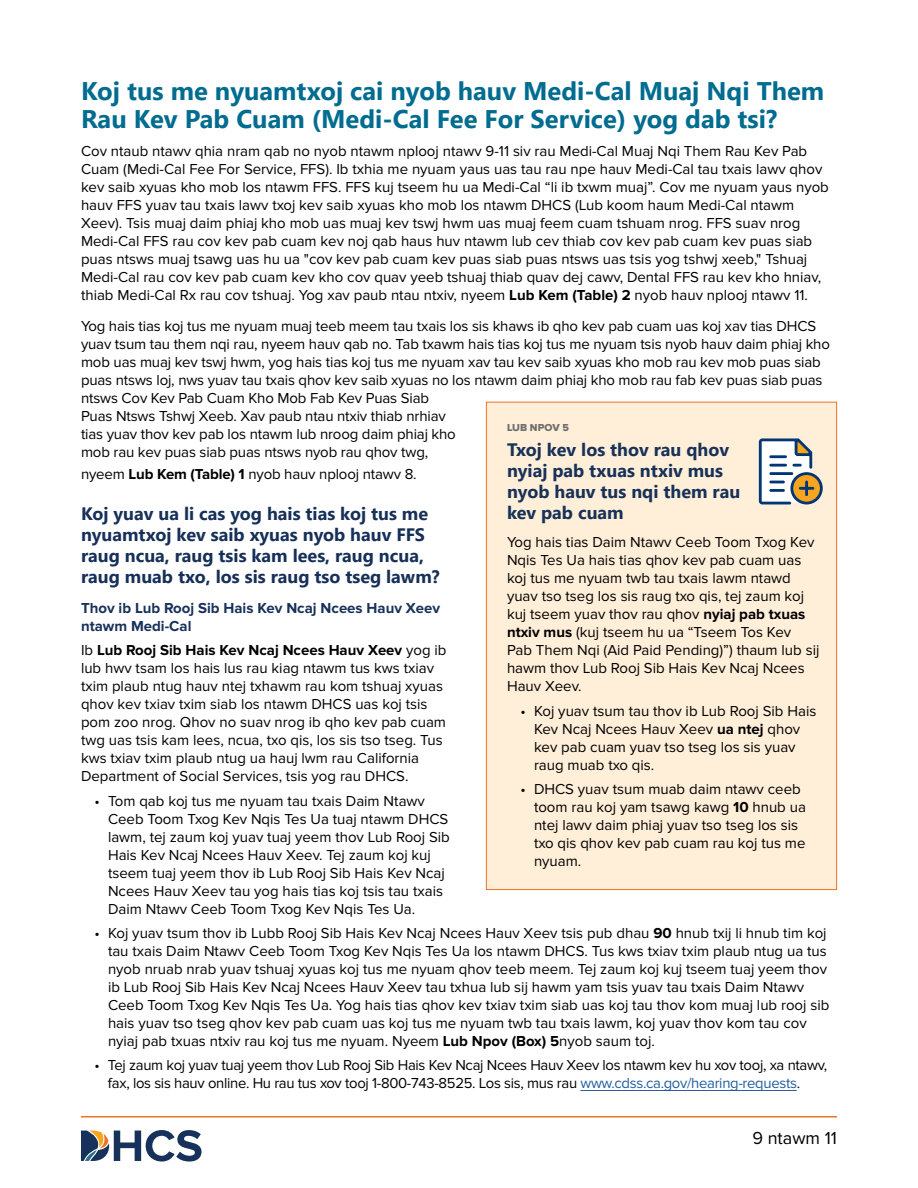
<style>
.page{position:relative;width:918px;height:1188px;background:#fff}
.page>*{position:absolute;margin:0;border:0;box-sizing:border-box;transform-origin:0 0}
.t1{font:700 25.5px/28.5px "Segoe UI";color:#006c90}
.t2{font:700 18px/21px "Segoe UI";color:#173059}
.t3{font:700 18px/21px "Segoe UI";color:#173159}
.t4{font:18px "Proxima Nova";color:#000}
.t5{font:15px/18px "Proxima Nova";color:#000}
.t6{font:15px/18px "Proxima Nova";letter-spacing:-.02em;color:#000}
.t7{font:700 15px/18px "Proxima Nova";color:#173159}
.t8{font:10.5px "Proxima Nova Extrabld";color:#6e6e6e}
.s1{font-weight:700}
.s2{color:#215e9e}
</style>
<div class="page">
<hr style="left:81px;top:1116px;width:756px;height:2px;background:#ec7424">
<svg style="left:81px;top:1130px;width:121px;height:32px"></svg>
<div style="left:486px;top:402px;width:351px;height:488px;background:#ffeed8"></div>
<hr style="left:580px;top:1090px;width:217px;height:1px;background:#215e9e">
<svg style="left:759px;top:438px;width:64px;height:66px;background:#babbb7"></svg>
<h2 class="t1" style="left:81px;top:74px;width:745px">Koj tus me nyuamtxoj cai nyob hauv Medi-Cal Muaj Nqi Them<br>Rau Kev Pab Cuam (Medi-Cal Fee For Service) yog dab tsi?</h2>
<p class="t5" style="left:81px;top:142px;width:749px">Cov ntaub ntawv qhia nram qab no nyob ntawm nplooj ntawv 9-11 siv rau Medi-Cal Muaj Nqi Them Rau Kev Pab Cuam (Medi-Cal Fee For Service, FFS). Ib txhia me nyuam yaus uas tau rau npe hauv Medi-Cal tau txais lawv qhov kev saib xyuas kho mob los ntawm FFS. FFS kuj tseem hu ua Medi-Cal “li ib txwm muaj”. Cov me nyuam yaus nyob hauv FFS yuav tau txais lawv txoj kev saib xyuas kho mob los ntawm DHCS (Lub koom haum Medi-Cal ntawm Xeev). Tsis muaj daim phiaj kho mob uas muaj kev tswj hwm uas muaj feem cuam tshuam nrog. FFS suav nrog Medi-Cal FFS rau cov kev pab cuam kev noj qab haus huv ntawm lub cev thiab cov kev pab cuam kev puas siab puas ntsws muaj tsawg uas hu ua "cov kev pab cuam kev puas siab puas ntsws uas tsis yog tshwj xeeb," Tshuaj Medi-Cal rau cov kev pab cuam kev kho cov quav yeeb tshuaj thiab quav dej cawv, Dental FFS rau kev kho hniav, thiab Medi-Cal Rx rau cov tshuaj. Yog xav paub ntau ntxiv, nyeem <span class="s1">Lub Kem (Table) 2</span> nyob hauv nplooj ntawv 11.</p>
<p class="t5" style="left:81px;top:317px;width:750px">Yog hais tias koj tus me nyuam muaj teeb meem tau txais los sis khaws ib qho kev pab cuam uas koj xav tias DHCS yuav tsum tau them nqi rau, nyeem hauv qab no. Tab txawm hais tias koj tus me nyuam tsis nyob hauv daim phiaj kho mob uas muaj kev tswj hwm, yog hais tias koj tus me nyuam xav tau kev saib xyuas kho mob rau kev mob puas siab puas ntsws loj, nws yuav tau txais qhov kev saib xyuas no los ntawm daim phiaj kho mob rau fab kev puas siab puas ntsws Cov Kev Pab Cuam Kho Mob Fab Kev Puas Siab<br>Puas Ntsws Tshwj Xeeb. Xav paub ntau ntxiv thiab nrhiav<br>tias yuav thov kev pab los ntawm lub nroog daim phiaj kho<br>mob rau kev puas siab puas ntsws nyob rau qhov twg,</p>
<p class="t5" style="left:81px;top:465px;width:337px">nyeem <span class="s1">Lub Kem (Table) 1</span> nyob hauv nplooj ntawv 8.</p>
<h3 class="t2" style="left:81px;top:501px;width:360px">Koj yuav ua li cas yog hais tias koj tus me nyuamtxoj kev saib xyuas nyob hauv FFS raug ncua, raug tsis kam lees, raug ncua, raug muab txo, los sis raug tso tseg lawm?</h3>
<h4 class="t7" style="left:81px;top:599px;width:361px">Thov ib Lub Rooj Sib Hais Kev Ncaj Ncees Hauv Xeev ntawm Medi-Cal</h4>
<p class="t5" style="left:81px;top:641px;width:367px">Ib <span class="s1">Lub Rooj Sib Hais Kev Ncaj Ncees Hauv Xeev</span> yog ib lub hwv tsam los hais lus rau kiag ntawm tus kws txiav txim plaub ntug hauv ntej txhawm rau kom tshuaj xyuas qhov kev txiav txim siab los ntawm DHCS uas koj tsis pom zoo nrog. Qhov no suav nrog ib qho kev pab cuam twg uas tsis kam lees, ncua, txo qis, los sis tso tseg. Tus kws txiav txim plaub ntug ua hauj lwm rau California Department of Social Services, tsis yog rau DHCS.</p>
<p class="t5" style="left:108px;top:792px;width:343px;text-indent:-14px">• Tom qab koj tus me nyuam tau txais Daim Ntawv Ceeb Toom Txog Kev Nqis Tes Ua tuaj ntawm DHCS lawm, tej zaum koj yuav tuaj yeem thov Lub Rooj Sib Hais Kev Ncaj Ncees Hauv Xeev. Tej zaum koj kuj tseem tuaj yeem thov ib Lub Rooj Sib Hais Kev Ncaj Ncees Hauv Xeev tau yog hais tias koj tsis tau txais Daim Ntawv Ceeb Toom Txog Kev Nqis Tes Ua.</p>
<p class="t8" style="left:507px;top:423px;width:63px">LUB NPOV 5</p>
<h3 class="t3" style="left:507px;top:438px;width:235px">Txoj kev los thov rau qhov nyiaj pab txuas ntxiv mus nyob hauv tus nqi them rau kev pab cuam</h3>
<p class="t5" style="left:507px;top:533px;width:314px">Yog hais tias Daim Ntawv Ceeb Toom Txog Kev Nqis Tes Ua hais tias qhov kev pab cuam uas koj tus me nyuam twb tau txais lawm ntawd yuav tso tseg los sis raug txo qis, tej zaum koj kuj tseem yuav thov rau qhov <span class="s1">nyiaj pab txuas ntxiv mus</span> (kuj tseem hu ua “Tseem Tos Kev Pab Them Nqi (Aid Paid Pending)”) thaum lub sij hawm thov Lub Rooj Sib Hais Kev Ncaj Ncees Hauv Xeev.</p>
<p class="t5" style="left:534px;top:702px;width:284px;text-indent:-14px">• Koj yuav tsum tau thov ib Lub Rooj Sib Hais<br>Kev Ncaj Ncees Hauv Xeev <span class="s1">ua ntej</span> qhov kev pab cuam yuav tso tseg los sis yuav raug muab txo qis.</p>
<p class="t5" style="left:534px;top:780px;width:273px;text-indent:-14px">• DHCS yuav tsum muab daim ntawv ceeb toom rau koj yam tsawg kawg <span class="s1">10</span> hnub ua ntej lawv daim phiaj yuav tso tseg los sis txo qis qhov kev pab cuam rau koj tus me nyuam.</p>
<p class="t5" style="left:108px;top:924px;width:723px;text-indent:-14px">• Koj yuav tsum thov ib Lubb Rooj Sib Hais Kev Ncaj Ncees Hauv Xeev tsis pub dhau <span class="s1">90</span> hnub txij li hnub tim koj tau txais Daim Ntawv Ceeb Toom Txog Kev Nqis Tes Ua los ntawm DHCS. Tus kws txiav txim plaub ntug ua tus nyob nruab nrab yuav tshuaj xyuas koj tus me nyuam qhov teeb meem. Tej zaum koj kuj tseem tuaj yeem thov ib Lub Rooj Sib Hais Kev Ncaj Ncees Hauv Xeev tau txhua lub sij hawm yam tsis yuav tau txais Daim Ntawv Ceeb Toom Txog Kev Nqis Tes Ua. Yog hais tias qhov kev txiav txim siab uas koj tau thov kom muaj lub rooj sib hais yuav tso tseg qhov kev pab cuam uas koj tus me nyuam twb tau txais lawm, koj yuav thov kom tau cov nyiaj pab txuas ntxiv rau koj tus me nyuam. Nyeem <span class="s1">Lub Npov (Box) 5</span>nyob saum toj.</p>
<p class="t6" style="left:108px;top:1057px;width:721px;text-indent:-13px">• Tej zaum koj yuav tuaj yeem thov Lub Rooj Sib Hais Kev Ncaj Ncees Hauv Xeev los ntawm kev hu xov tooj, xa ntawv, fax, los sis hauv online. Hu rau tus xov tooj 1-800-743-8525. Los sis, mus rau <span class="s2">www.cdss.ca.gov/hearing-requests</span>.</p>
<p class="t4" style="left:752px;top:1128px;width:86px">9 ntawm 11</p>
</div>
